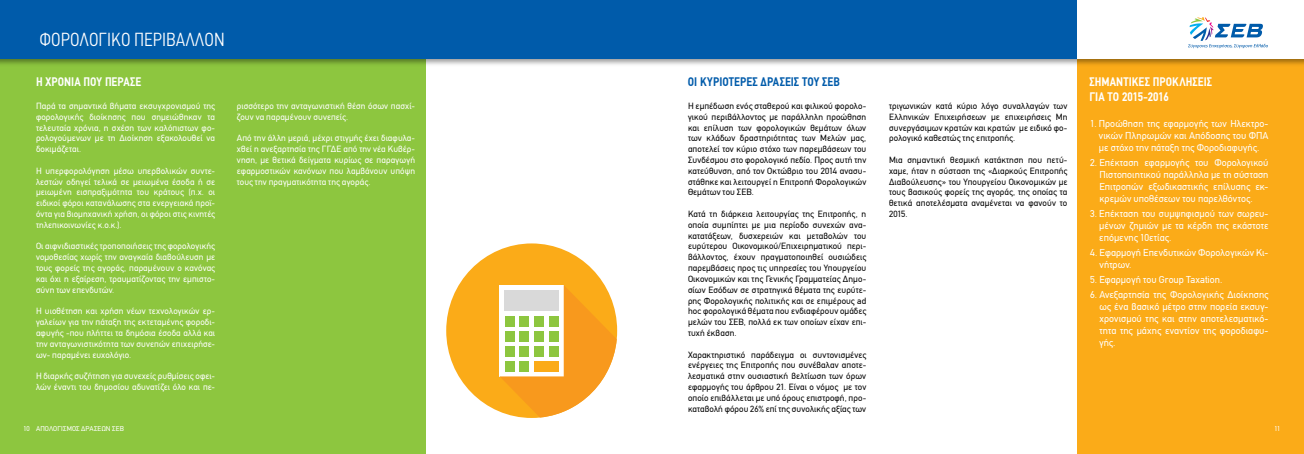
<style>
.page{position:relative;width:1304px;height:454px;background:#fff}
.page>*{position:absolute;margin:0;border:0;box-sizing:border-box;transform-origin:0 0}
.t1{font:300 condensed 19px "PF Din Text";color:#fff}
.t2{font:700 12.5px/15px "PF Din Text Condensed";letter-spacing:.005em;color:#fff}
.t3{font:700 12.5px "PF Din Text Condensed";letter-spacing:.005em;color:#005baa}
.t4{font:10px/12px "PF Din Text";letter-spacing:.005em;color:#fff;text-align:justify}
.t5{font:9px/10.8px "PF Din Text";letter-spacing:.01em;color:#000;text-align:justify}
.t6{font:9px/10.8px "PF Din Text";letter-spacing:.01em;color:#fff;text-align:justify}
.t7{font:7px "PF Din Text";letter-spacing:.015em;color:#fff}
</style>
<div class="page">
<div style="left:0;top:0;width:426px;height:454px;background:#8dc63f"></div>
<div style="left:1078px;top:0;width:226px;height:454px;background:#fbab18"></div>
<div style="left:0;top:0;width:1304px;height:67px;background:#000;opacity:.4"></div>
<div style="left:0;top:0;width:1304px;height:58px;background:#005baa"></div>
<div style="left:1078px;top:0;width:226px;height:58px;background:#fff"></div>
<svg style="left:1188px;top:17px;width:80px;height:31px"></svg>
<div style="left:446px;top:243px;width:171px;height:175px;background:#fbab18;border-radius:50%"></div>
<svg style="left:500px;top:285px;width:117px;height:132px"></svg>
<h1 class="t1" style="left:40px;top:28px;width:187px">ΦΟΡΟΛΟΓΙΚΟ ΠΕΡΙΒΑΛΛΟΝ</h1>
<h2 class="t2" style="left:36px;top:75px;width:107px">Η ΧΡΟΝΙΑ ΠΟΥ ΠΕΡΑΣΕ</h2>
<h2 class="t3" style="left:688px;top:75px;width:153px">ΟΙ ΚΥΡΙΟΤΕΡΕΣ ΔΡΑΣΕΙΣ ΤΟΥ ΣΕΒ</h2>
<h2 class="t2" style="left:1089px;top:75px;width:124px">ΣΗΜΑΝΤΙΚΕΣ ΠΡΟΚΛΗΣΕΙΣ<br>ΓΙΑ ΤΟ 2015-2016</h2>
<p class="t6" style="left:237px;top:100px;width:180px">ρισσότερο την ανταγωνιστική θέση όσων πασχί&shy;ζουν να παραμένουν συνεπείς.</p>
<p class="t6" style="left:237px;top:133px;width:180px">Από την άλλη μεριά, μέχρι στιγμής έχει διαφυλα&shy;χθεί η ανεξαρτησία της ΓΓΔΕ από την νέα Κυβέρ&shy;νηση, με θετικά δείγματα κυρίως σε παραγωγή εφαρμοστικών κανόνων που λαμβάνουν υπόψη τους την πραγματικότητα της αγοράς.</p>
<p class="t6" style="left:36px;top:100px;width:181px">Παρά τα σημαντικά βήματα εκσυγχρονισμού της φορολογικής διοίκησης που σημειώθηκαν τα τελευταία χρόνια, η σχέση των καλόπιστων φο&shy;ρολογούμενων με τη Διοίκηση εξακολουθεί να δοκιμάζεται.</p>
<p class="t6" style="left:36px;top:165px;width:181px">Η υπερφορολόγηση μέσω υπερβολικών συντε&shy;λεστών οδηγεί τελικά σε μειωμένα έσοδα ή σε μειωμένη εισπραξιμότητα του κράτους (π.χ. οι ειδικοί φόροι κατανάλωσης στα ενεργειακά προϊ&shy;όντα για βιομηχανική χρήση, οι φόροι στις κινητές τηλεπικοινωνίες κ.ο.κ.).</p>
<p class="t6" style="left:36px;top:241px;width:181px">Οι αιφνιδιαστικές τροποποιήσεις της φορολογικής νομοθεσίας χωρίς την αναγκαία διαβούλευση με τους φορείς της αγοράς, παραμένουν ο κανόνας και όχι η εξαίρεση, τραυματίζοντας την εμπιστο&shy;σύνη των επενδυτών.</p>
<p class="t6" style="left:36px;top:306px;width:181px">Η υιοθέτηση και χρήση νέων τεχνολογικών ερ&shy;γαλείων για την πάταξη της εκτεταμένης φοροδι&shy;αφυγής -που πλήττει τα δημόσια έσοδα αλλά και την ανταγωνιστικότητα των συνεπών επιχειρήσε&shy;ων- παραμένει ευχολόγιο.</p>
<p class="t6" style="left:36px;top:370px;width:181px">Η διαρκής συζήτηση για συνεχείς ρυθμίσεις οφει&shy;λών έναντι του δημοσίου αδυνατίζει όλο και πε-</p>
<p class="t5" style="left:688px;top:100px;width:180px">Η εμπέδωση ενός σταθερού και φιλικού φορολο&shy;γικού περιβάλλοντος με παράλληλη προώθηση και επίλυση των φορολογικών θεμάτων όλων των κλάδων δραστηριότητας των Μελών μας, αποτελεί τον κύριο στόχο των παρεμβάσεων του Συνδέσμου στο φορολογικό πεδίο. Προς αυτή την κατεύθυνση, από τον Οκτώβριο του 2014 ανασυ&shy;στάθηκε και λειτουργεί η Επιτροπή Φορολογικών Θεμάτων του ΣΕΒ.</p>
<p class="t5" style="left:688px;top:208px;width:180px">Κατά τη διάρκεια λειτουργίας της Επιτροπής, η οποία συμπίπτει με μια περίοδο συνεχών ανα&shy;κατατάξεων, δυσχερειών και μεταβολών του ευρύτερου Οικονομικού/Επιχειρηματικού περι&shy;βάλλοντος, έχουν πραγματοποιηθεί ουσιώδεις παρεμβάσεις προς τις υπηρεσίες του Υπουργείου Οικονομικών και της Γενικής Γραμματείας Δημο&shy;σίων Εσόδων σε στρατηγικά θέματα της ευρύτε&shy;ρης Φορολογικής πολιτικής και σε επιμέρους ad hoc φορολογικά θέματα που ενδιαφέρουν ομάδες μελών του ΣΕΒ, πολλά εκ των οποίων είχαν επι&shy;τυχή έκβαση.</p>
<p class="t5" style="left:688px;top:349px;width:180px">Χαρακτηριστικό παράδειγμα οι συντονισμένες ενέργειες της Επιτροπής που συνέβαλαν αποτε&shy;λεσματικά στην ουσιαστική βελτίωση των όρων εφαρμογής του άρθρου 21. Είναι ο νόμος με τον οποίο επιβάλλεται με υπό όρους επιστροφή, προ&shy;καταβολή φόρου 26% επί της συνολικής αξίας των</p>
<p class="t5" style="left:889px;top:100px;width:180px">τριγωνικών κατά κύριο λόγο συναλλαγών των Ελληνικών Επιχειρήσεων με επιχειρήσεις Μη συνεργάσιμων κρατών και κρατών με ειδικό φο&shy;ρολογικό καθεστώς της επιτροπής.</p>
<p class="t5" style="left:889px;top:154px;width:180px">Μια σημαντική θεσμική κατάκτηση που πετύ&shy;χαμε, ήταν η σύσταση της «Διαρκούς Επιτροπής Διαβούλευσης» του Υπουργείου Οικονομικών με τους βασικούς φορείς της αγοράς, της οποίας τα θετικά αποτελέσματα αναμένεται να φανούν το 2015.</p>
<p class="t4" style="left:1099px;top:117px;width:171px;text-indent:-9px">1. Προώθηση της εφαρμογής των Ηλεκτρο&shy;νικών Πληρωμών και Απόδοσης του ΦΠΑ με στόχο την πάταξη της Φοροδιαφυγής.</p>
<p class="t4" style="left:1099px;top:156px;width:171px;text-indent:-9px">2. Επέκταση εφαρμογής του Φορολογικού Πιστοποιητικού παράλληλα με τη σύσταση Επιτροπών εξωδικαστικής επίλυσης εκ&shy;κρεμών υποθέσεων του παρελθόντος.</p>
<p class="t4" style="left:1099px;top:207px;width:171px;text-indent:-9px">3. Επέκταση του συμψηφισμού των σωρευ&shy;μένων ζημιών με τα κέρδη της εκάστοτε επόμενης 10ετίας.</p>
<p class="t4" style="left:1100px;top:246px;width:171px;text-indent:-9px">4. Εφαρμογή Επενδυτικών Φορολογικών Κι&shy;νήτρων.</p>
<p class="t4" style="left:1090px;top:273px;width:134px">5. Εφαρμογή του Group Τaxation.</p>
<p class="t4" style="left:1099px;top:288px;width:171px;text-indent:-9px">6. Ανεξαρτησία της Φορολογικής Διοίκησης ως ένα βασικό μέτρο στην πορεία εκσυγ&shy;χρονισμού της και στην αποτελεσματικό&shy;τητα της μάχης εναντίον της φοροδιαφυ&shy;γής.</p>
<p class="t7" style="left:23px;top:425px;width:8px">10</p>
<p class="t7" style="left:1274px;top:425px;width:8px">11</p>
<p class="t7" style="left:36px;top:425px;width:89px">ΑΠΟΛΟΓΙΣΜΟΣ ΔΡΑΣΕΩΝ ΣΕΒ</p>
</div>
